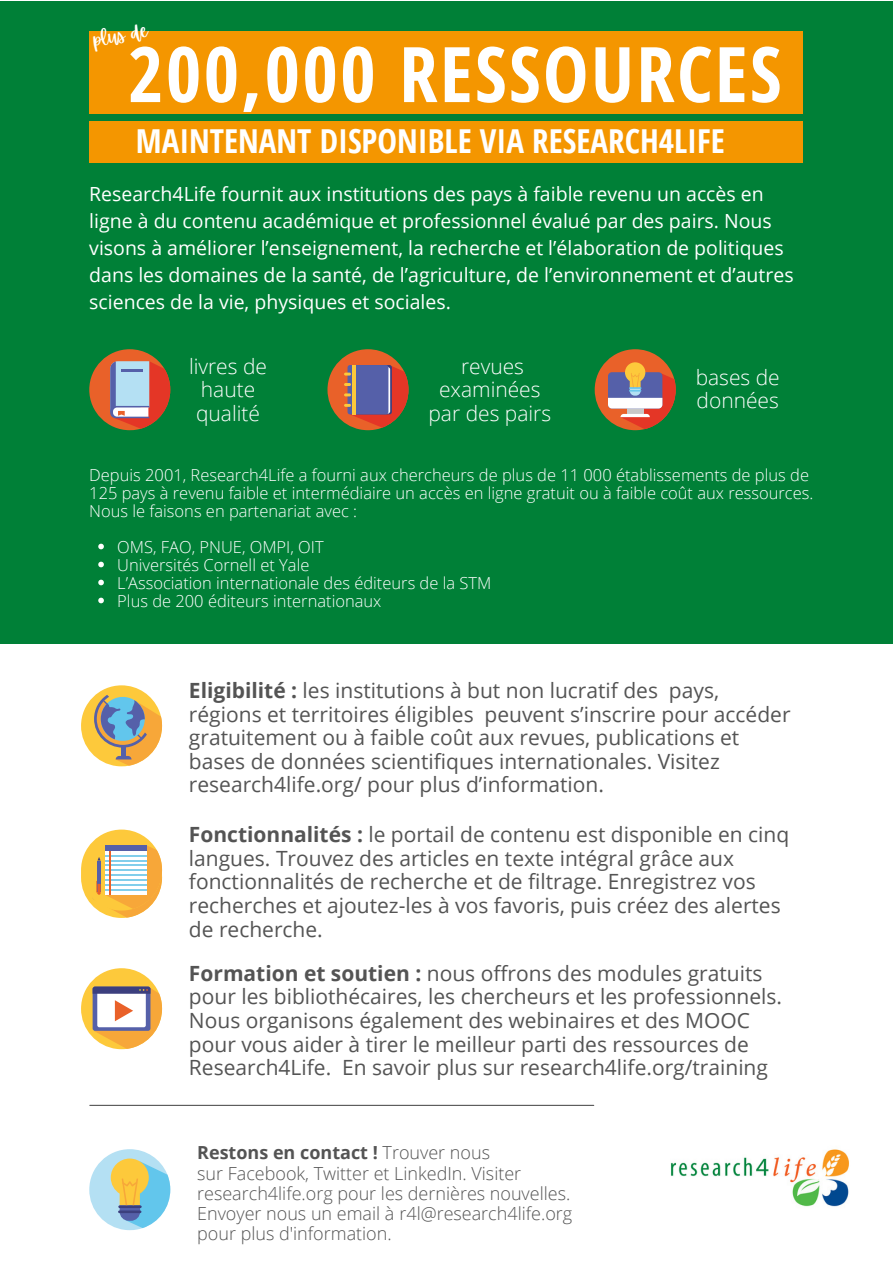
<style>
.page{position:relative;width:893px;height:1264px;background:#fff}
.page>*{position:absolute;margin:0;border:0;box-sizing:border-box;transform-origin:0 0}
.t1{font:700 76.65px "Open Sans Condensed";letter-spacing:.03em;color:#fff}
.t2{font:700 33px "Open Sans Condensed";color:#fff}
.t3{font:21px/23.5px "Open Sans";color:#545454}
.t4{font:300 21px/23.5px "Open Sans";color:#fff;text-align:center}
.t5{font:19.5px/27px "Open Sans";color:#fff}
.t6{font:19.05px "Apricots";color:#fff}
.t7{font:300 18px/20.2px "Open Sans";color:#545454}
.t8{font:300 16.5px/18px "Open Sans";color:#fff}
.s1{font-weight:700}
</style>
<div class="page">
<div style="left:0;top:1px;width:892px;height:642px;background:#008037"></div>
<img style="left:670px;top:1149px;width:179px;height:58px">
<svg style="left:81px;top:685px;width:81px;height:81px"></svg>
<svg style="left:81px;top:829px;width:81px;height:88px"></svg>
<svg style="left:81px;top:968px;width:81px;height:81px"></svg>
<hr style="left:90px;top:1104px;width:503px;height:1px;background:#545454">
<svg style="left:89px;top:1149px;width:81px;height:81px"></svg>
<svg style="left:98px;top:543px;width:6px;height:6px"></svg>
<svg style="left:98px;top:561px;width:6px;height:6px"></svg>
<svg style="left:98px;top:579px;width:6px;height:6px"></svg>
<svg style="left:98px;top:597px;width:6px;height:6px"></svg>
<div style="left:89px;top:31px;width:714px;height:82px;background:#f49600"></div>
<div style="left:89px;top:121px;width:714px;height:41px;background:#f49600"></div>
<svg style="left:327px;top:349px;width:81px;height:81px"></svg>
<svg style="left:89px;top:349px;width:81px;height:81px"></svg>
<svg style="left:594px;top:349px;width:81px;height:81px"></svg>
<p class="t6" style="left:91px;top:29px;width:57px;rotate:-10deg">plus de</p>
<h1 class="t1" style="left:128px;top:20px;width:655px">200,000 RESSOURCES</h1>
<h2 class="t2" style="left:136px;top:117px;width:590px">MAINTENANT DISPONIBLE VIA RESEARCH4LIFE</h2>
<p class="t5" style="left:89px;top:180px;width:705px">Research4Life fournit aux institutions des pays à faible revenu un accès en ligne à du contenu académique et professionnel évalué par des pairs. Nous visons à améliorer l’enseignement, la recherche et l’élaboration de politiques dans les domaines de la santé, de l’agriculture, de l’environnement et d’autres sciences de la vie, physiques et sociales.</p>
<p class="t4" style="left:189px;top:354px;width:79px">livres de haute qualité</p>
<p class="t4" style="left:428px;top:354px;width:124px">revues examinées par des pairs</p>
<p class="t4" style="left:695px;top:365px;width:86px;text-align:left">bases de données</p>
<p class="t8" style="left:89px;top:465px;width:725px">Depuis 2001, Research4Life a fourni aux chercheurs de plus de 11 000 établissements de plus de<br>125 pays à revenu faible et intermédiaire un accès en ligne gratuit ou à faible coût aux ressources.<br>Nous le faisons en partenariat avec :</p>
<p class="t8" style="left:117px;top:537px;width:375px">OMS, FAO, PNUE, OMPI, OIT<br>Universités Cornell et Yale<br>L’Association internationale des éditeurs de la STM Plus de 200 éditeurs internationaux</p>
<p class="t3" style="left:189px;top:678px;width:603px"><span class="s1">Eligibilité :</span> les institutions à but non lucratif des pays, régions et territoires éligibles peuvent s’inscrire pour accéder gratuitement ou à faible coût aux revues, publications et bases de données scientifiques internationales. Visitez research4life.org/ pour plus d’information.</p>
<p class="t3" style="left:189px;top:822px;width:601px"><span class="s1">Fonctionnalités :</span> le portail de contenu est disponible en cinq langues. Trouvez des articles en texte intégral grâce aux fonctionnalités de recherche et de filtrage. Enregistrez vos recherches et ajoutez-les à vos favoris, puis créez des alertes de recherche.</p>
<p class="t3" style="left:189px;top:960px;width:594px"><span class="s1">Formation et soutien :</span> nous offrons des modules gratuits pour les bibliothécaires, les chercheurs et les professionnels.<br>Nous organisons également des webinaires et des MOOC pour vous aider à tirer le meilleur parti des ressources de Research4Life. En savoir plus sur research4life.org/training</p>
<p class="t7" style="left:197px;top:1142px;width:376px"><span class="s1">Restons en contact !</span> Trouver nous<br>sur Facebook, Twitter et LinkedIn. Visiter research4life.org pour les dernières nouvelles.<br>Envoyer nous un email à r4l@research4life.org pour plus d'information.</p>
</div>
